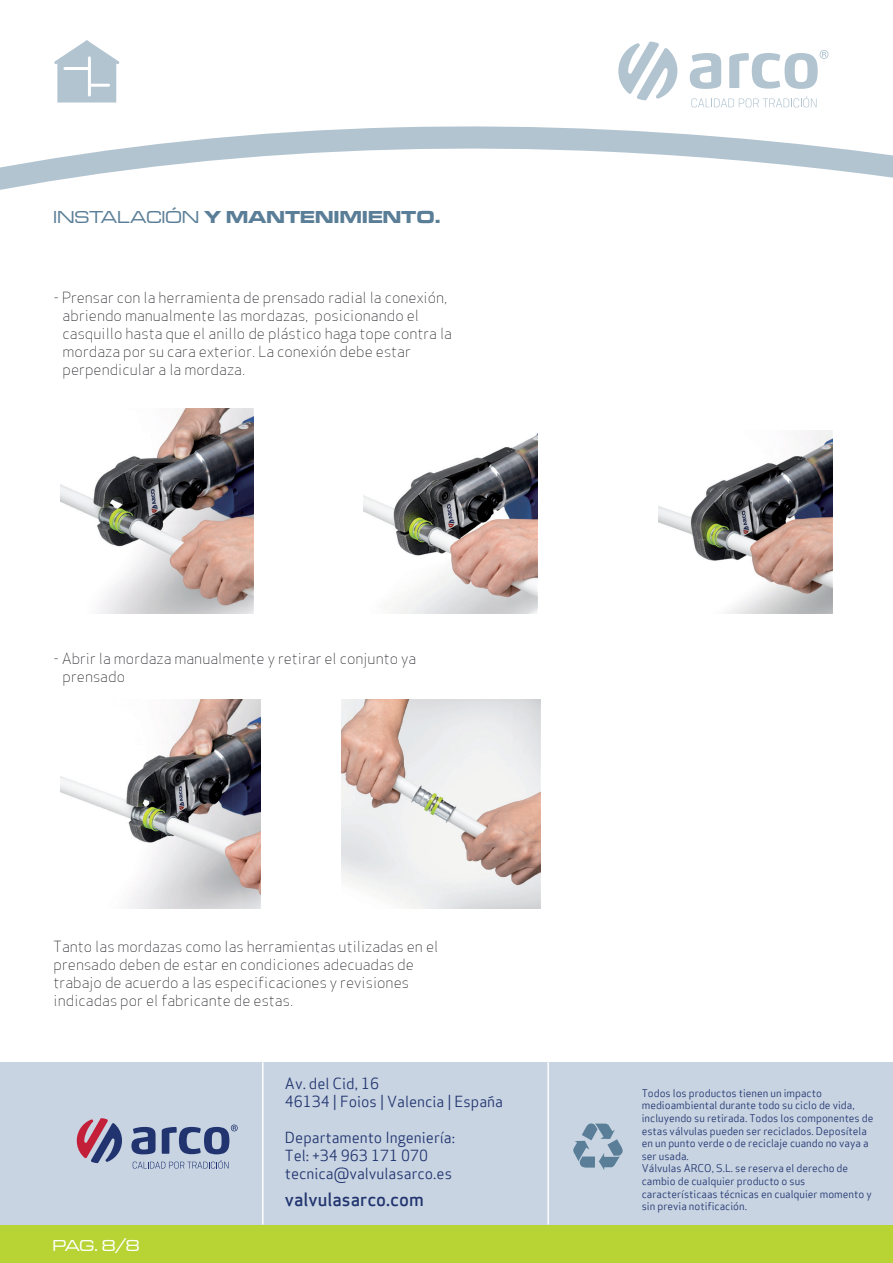
<style>
.page{position:relative;width:893px;height:1263px;background:#fff}
.page>*{position:absolute;margin:0;border:0;box-sizing:border-box;transform-origin:0 0}
.t1{font:18px "Microgramma D Bold Exte";letter-spacing:.02em;color:#5a7e97}
.t2{font:18px "Apex Sans Medium T";color:#21346f}
.t3{font:16.5px "Microgramma D Medi Exte";color:#fff}
.t4{font:15px/18px "Apex Sans Light T";color:#0f0c12}
.t5{font:15px/18px "Apex Sans Book T";color:#21346f}
.t6{font:10.5px/12.6px "Apex Sans Book T";color:#21346f}
.s1{font-family:"Microgramma D Medi Exte"}
</style>
<div class="page">
<svg style="left:618px;top:41px;width:60px;height:59px"></svg>
<svg style="left:690px;top:53px;width:31px;height:36px"></svg>
<svg style="left:729px;top:50px;width:99px;height:39px"></svg>
<svg style="left:691px;top:96px;width:126px;height:11px"></svg>
<svg style="left:0;top:126px;width:893px;height:64px"></svg>
<div style="left:0;top:1224px;width:893px;height:39px;background:#b7d434"></div>
<div style="left:0;top:1062px;width:893px;height:162px;background:#c8d4e2"></div>
<svg style="left:573px;top:1123px;width:50px;height:47px"></svg>
<svg style="left:76px;top:1118px;width:46px;height:45px"></svg>
<svg style="left:131px;top:1127px;width:25px;height:27px"></svg>
<svg style="left:162px;top:1124px;width:76px;height:30px"></svg>
<svg style="left:133px;top:1160px;width:96px;height:8px"></svg>
<hr style="left:262px;top:1062px;width:2px;height:162px;background:#fff">
<hr style="left:547px;top:1062px;width:2px;height:162px;background:#fff">
<svg style="left:54px;top:40px;width:65px;height:63px"></svg>
<img style="left:60px;top:408px;width:193px;height:205px">
<img style="left:364px;top:434px;width:173px;height:179px">
<img style="left:659px;top:431px;width:173px;height:182px">
<img style="left:60px;top:699px;width:200px;height:210px">
<img style="left:342px;top:699px;width:198px;height:210px">
<p class="t1" style="left:54px;top:204px;width:389px"><span class="s1">INSTALACIÓN</span> Y MANTENIMIENTO.</p>
<p class="t4" style="left:63px;top:289px;width:391px;text-indent:-9px">- Prensar con la herramienta de prensado radial la conexión, abriendo manualmente las mordazas, posicionando el casquillo hasta que el anillo de plástico haga tope contra la mordaza por su cara exterior. La conexión debe estar perpendicular a la mordaza.</p>
<p class="t4" style="left:63px;top:649px;width:355px;text-indent:-9px">- Abrir la mordaza manualmente y retirar el conjunto ya prensado</p>
<p class="t4" style="left:54px;top:937px;width:386px">Tanto las mordazas como las herramientas utilizadas en el prensado deben de estar en condiciones adecuadas de trabajo de acuerdo a las especificaciones y revisiones indicadas por el fabricante de estas.</p>
<p class="t3" style="left:53px;top:1235px;width:88px">PAG. 8/8</p>
<p class="t5" style="left:285px;top:1075px;width:220px">Av. del Cid, 16<br>46134 | Foios | Valencia | España</p>
<p class="t5" style="left:285px;top:1129px;width:172px">Departamento Ingeniería:<br>Tel: +34 963 171 070 tecnica@valvulasarco.es</p>
<p class="t2" style="left:285px;top:1188px;width:140px">valvulasarco.com</p>
<p class="t6" style="left:642px;top:1086px;width:233px">Todos los productos tienen un impacto medioambiental durante todo su ciclo de vida, incluyendo su retirada. Todos los componentes de estas válvulas pueden ser reciclados. Deposítela en un punto verde o de reciclaje cuando no vaya a ser usada.<br>Válvulas ARCO, S.L. se reserva el derecho de cambio de cualquier producto o sus característicaas técnicas en cualquier momento y sin previa notificación.</p>
</div>
